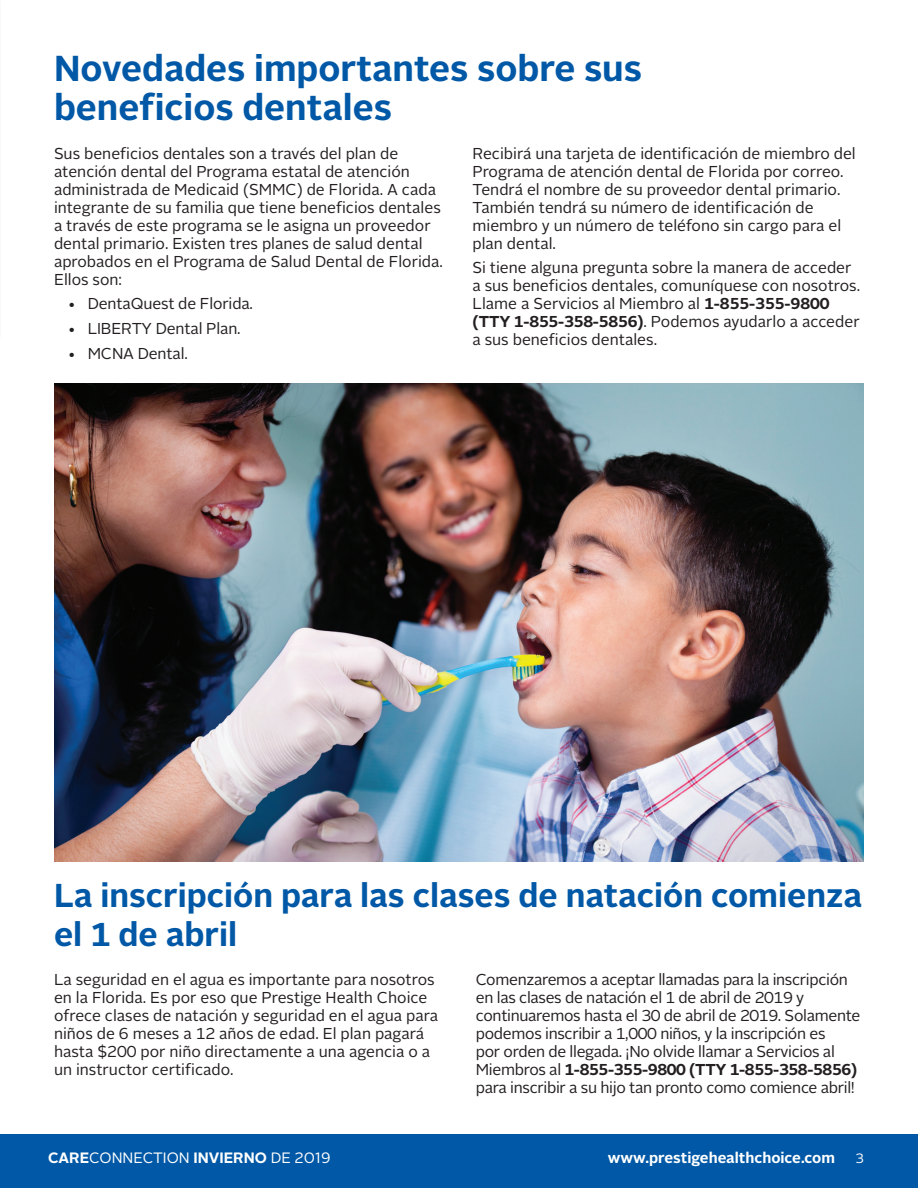
<style>
.page{position:relative;width:918px;height:1188px;background:#fff}
.page>*{position:absolute;margin:0;border:0;box-sizing:border-box;transform-origin:0 0}
.t1{font:700 36px/39px "Alright Sans";color:#0158a6}
.t2{font:700 33px/39px "Alright Sans";color:#0158a6}
.Body{font:15.75px/18px "Alright Sans";color:#231f20}
.Body-2{font:15.75px/18px "Alright Sans";letter-spacing:-.02em;color:#231f20}
.t3{font:15px "Alright Sans";color:#fff}
.t4{font:700 15px "Alright Sans";color:#fff}
.t5{font:13.5px "Alright Sans";color:#fff}
.s1{font-weight:700}
</style>
<div class="page">
<div style="left:0;top:1134px;width:918px;height:54px;background:#0158a6"></div>
<img style="left:54px;top:383px;width:810px;height:479px">
<p class="t1" style="left:54px;top:49px;width:590px">Novedades importantes sobre sus beneficios dentales</p>
<p class="Body" style="left:54px;top:144px;width:391px">Sus beneficios dentales son a través del plan de atención dental del Programa estatal de atención administrada de Medicaid (SMMC) de Florida. A cada integrante de su familia que tiene beneficios dentales a través de este programa se le asigna un proveedor dental primario. Existen tres planes de salud dental aprobados en el Programa de Salud Dental de Florida.<br>Ellos son:</p>
<p class="Body" style="left:68px;top:295px;width:187px">• DentaQuest de Florida.</p>
<p class="Body" style="left:68px;top:320px;width:175px">• LIBERTY Dental Plan.</p>
<p class="Body" style="left:68px;top:345px;width:122px">• MCNA Dental.</p>
<p class="Body" style="left:472px;top:144px;width:385px">Recibirá una tarjeta de identificación de miembro del Programa de atención dental de Florida por correo.<br>Tendrá el nombre de su proveedor dental primario.<br>También tendrá su número de identificación de miembro y un número de teléfono sin cargo para el plan dental.</p>
<p class="Body" style="left:472px;top:259px;width:389px">Si tiene alguna pregunta sobre la manera de acceder a sus beneficios dentales, comuníquese con nosotros.<br>Llame a Servicios al Miembro al <span class="s1">1-855-355-9800 (TTY 1-855-358-5856)</span>. Podemos ayudarlo a acceder a sus beneficios dentales.</p>
<p class="t2" style="left:54px;top:877px;width:810px">La inscripción para las clases de natación comienza el 1 de abril</p>
<p class="Body" style="left:54px;top:971px;width:386px">La seguridad en el agua es importante para nosotros en la Florida. Es por eso que Prestige Health Choice ofrece clases de natación y seguridad en el agua para niños de 6 meses a 12 años de edad. El plan pagará hasta $200 por niño directamente a una agencia o a un instructor certificado.</p>
<p class="Body-2" style="left:476px;top:971px;width:386px">Comenzaremos a aceptar llamadas para la inscripción en las clases de natación el 1 de abril de 2019 y continuaremos hasta el 30 de abril de 2019. Solamente podemos inscribir a 1,000 niños, y la inscripción es<br>por orden de llegada. ¡No olvide llamar a Servicios al Miembros al <span class="s1">1-855-355-9800 (TTY 1-855-358-5856) </span>para inscribir a su hijo tan pronto como comience abril!</p>
<p class="t3" style="left:48px;top:1148px;width:284px"><span class="s1">CARE</span>CONNECTION <span class="s1">INVIERNO</span> DE 2019</p>
<p class="t4" style="left:608px;top:1148px;width:229px">www.prestigehealthchoice.com</p>
<p class="t5" style="left:856px;top:1150px;width:10px">3</p>
</div>
